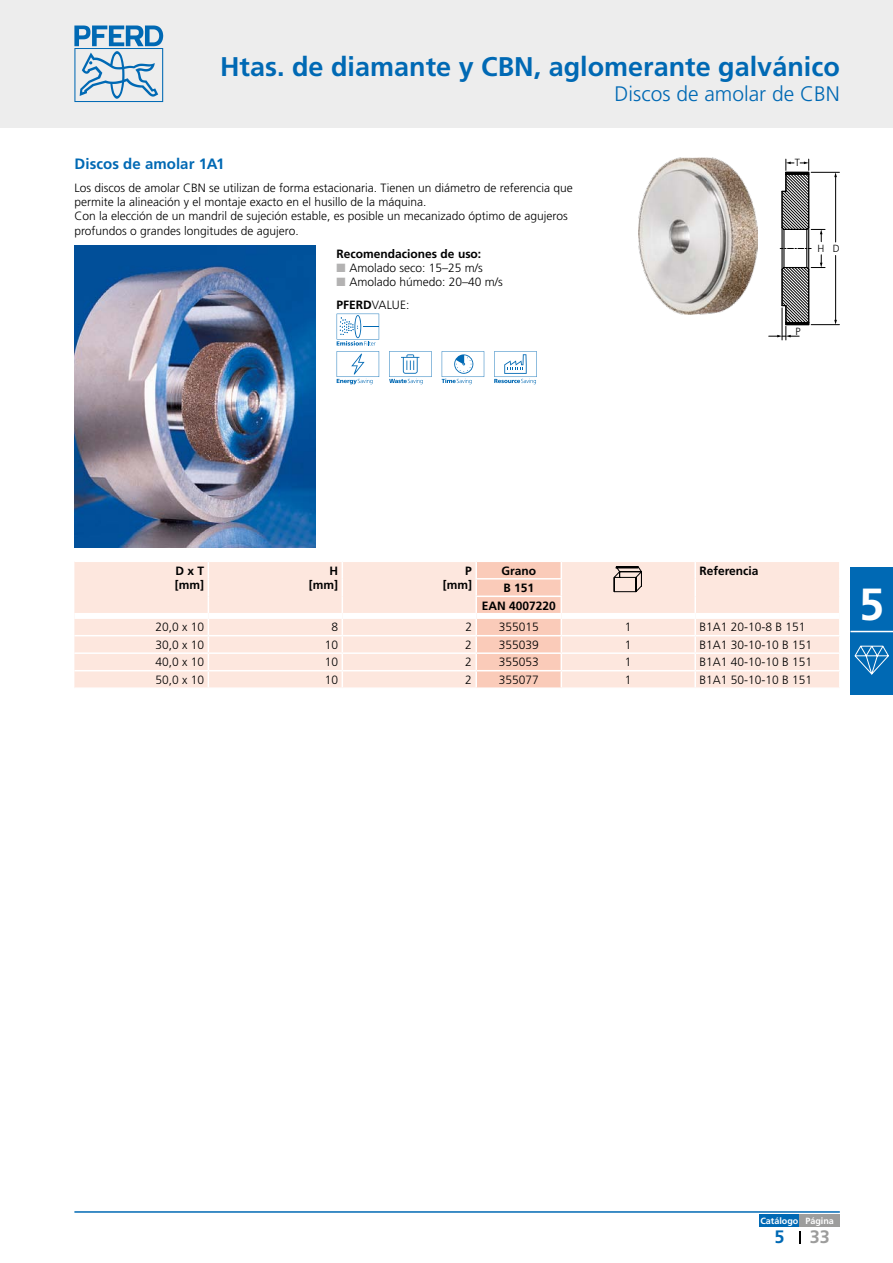
<style>
.page{position:relative;width:893px;height:1263px;background:#fff}
.page>*{position:absolute;margin:0;border:0;box-sizing:border-box;transform-origin:0 0}
.t1{font:700 45px "Frutiger LT Pro";color:#fff}
.t2{font:700 27px "Frutiger LT Pro";color:#0069b4}
.t3{font:300 21px "Frutiger LT Pro";color:#0069b4}
.t4{font:700 18px "Frutiger LT Pro";color:#9d9d9c}
.t5{font:700 18px "Frutiger LT Pro";color:#0069b4}
.t6{font:700 15px "Frutiger LT Pro";letter-spacing:.005em;color:#0069b4}
.t7{font:300 12px/14.4px "Frutiger LT Pro";color:#000}
.t8{font:700 12px/14.4px "Frutiger LT Pro";color:#000;text-align:right}
.t9{font:300 10.35px "Frutiger LT Pro";color:#000}
.t10{font:700 9px "Frutiger LT Pro";color:#fff}
.s1{color:#b3b2b2}
.s2{font-weight:700}
</style>
<div class="page">
<hr style="left:74px;top:1211px;width:766px;height:2px;background:#0069b4">
<div style="left:0;top:0;width:893px;height:128px;background:#ededed"></div>
<svg style="left:74px;top:26px;width:89px;height:76px"></svg>
<img style="left:638px;top:157px;width:120px;height:158px">
<svg style="left:769px;top:159px;width:70px;height:181px"></svg>
<img style="left:74px;top:246px;width:241px;height:301px">
<svg style="left:337px;top:314px;width:42px;height:70px"></svg>
<svg style="left:389px;top:351px;width:43px;height:33px"></svg>
<svg style="left:442px;top:351px;width:42px;height:33px"></svg>
<svg style="left:494px;top:351px;width:43px;height:33px"></svg>
<div style="left:74px;top:562px;width:765px;height:125px;background:#fde7de"></div>
<hr style="left:74px;top:635px;width:134px;height:1px;background:#fff">
<hr style="left:208px;top:635px;width:134px;height:1px;background:#fff">
<hr style="left:342px;top:635px;width:134px;height:1px;background:#fff">
<hr style="left:561px;top:635px;width:134px;height:1px;background:#fff">
<hr style="left:695px;top:635px;width:146px;height:1px;background:#fff">
<hr style="left:74px;top:652px;width:134px;height:2px;background:#fff">
<hr style="left:208px;top:652px;width:134px;height:2px;background:#fff">
<hr style="left:342px;top:652px;width:134px;height:2px;background:#fff">
<hr style="left:561px;top:652px;width:134px;height:2px;background:#fff">
<hr style="left:695px;top:652px;width:146px;height:2px;background:#fff">
<hr style="left:74px;top:670px;width:134px;height:1px;background:#fff">
<hr style="left:208px;top:670px;width:134px;height:1px;background:#fff">
<svg style="left:208px;top:619px;width:1px;height:68px"></svg>
<hr style="left:342px;top:670px;width:134px;height:1px;background:#fff">
<svg style="left:342px;top:619px;width:1px;height:68px"></svg>
<hr style="left:561px;top:670px;width:134px;height:1px;background:#fff">
<hr style="left:695px;top:670px;width:146px;height:1px;background:#fff">
<svg style="left:694px;top:619px;width:2px;height:68px"></svg>
<div style="left:74px;top:613px;width:134px;height:6px;background:#fff"></div>
<svg style="left:208px;top:562px;width:1px;height:51px"></svg>
<div style="left:208px;top:613px;width:134px;height:6px;background:#fff"></div>
<svg style="left:342px;top:562px;width:1px;height:51px"></svg>
<div style="left:342px;top:613px;width:134px;height:6px;background:#fff"></div>
<svg style="left:475px;top:562px;width:87px;height:126px;background:#fad2c2"></svg>
<div style="left:561px;top:613px;width:134px;height:6px;background:#fff"></div>
<svg style="left:694px;top:562px;width:2px;height:51px"></svg>
<div style="left:695px;top:613px;width:144px;height:6px;background:#fff"></div>
<svg style="left:613px;top:566px;width:30px;height:27px"></svg>
<svg style="left:799px;top:1231px;width:1px;height:12px"></svg>
<div style="left:850px;top:568px;width:43px;height:127px;background:#0069b4"></div>
<hr style="left:850px;top:631px;width:43px;height:1px;background:#fff">
<svg style="left:855px;top:646px;width:34px;height:29px"></svg>
<div style="left:759px;top:1214px;width:40px;height:13px;background:#0069b4"></div>
<div style="left:799px;top:1214px;width:41px;height:13px;background:#9d9d9c"></div>
<h2 class="t2" style="left:220px;top:50px;width:621px">Htas. de diamante y CBN, aglomerante galvánico</h2>
<h3 class="t3" style="left:615px;top:81px;width:227px">Discos de amolar de CBN</h3>
<p class="t6" style="left:74px;top:155px;width:152px">Discos de amolar 1A1</p>
<p class="t7" style="left:74px;top:180px;width:500px">Los discos de amolar CBN se utilizan de forma estacionaria. Tienen un diámetro de referencia que permite la alineación y el montaje exacto en el husillo de la máquina.<br>Con la elección de un mandril de sujeción estable, es posible un mecanizado óptimo de agujeros profundos o grandes longitudes de agujero.</p>
<p class="t8" style="left:337px;top:246px;width:146px">Recomendaciones de uso:</p>
<p class="t7" style="left:337px;top:261px;width:148px"><span class="s1">■</span> Amolado seco: 15–25 m/s</p>
<p class="t7" style="left:337px;top:271px;width:168px;line-height:23px"><span class="s1">■</span> Amolado húmedo: 20–40 m/s<br><span class="s2">PFERD</span>VALUE:</p>
<p class="t9" style="left:795px;top:157px;width:7px">T</p>
<p class="t9" style="left:818px;top:242px;width:24px">H D</p>
<p class="t9" style="left:795px;top:326px;width:7px">P</p>
<p class="t8" style="left:175px;top:563px;width:31px;text-align:left">D x T [mm]</p>
<p class="t8" style="left:309px;top:563px;width:31px">H [mm]</p>
<p class="t8" style="left:443px;top:563px;width:31px">P [mm]</p>
<p class="t8" style="left:501px;top:563px;width:36px">Grano</p>
<p class="t8" style="left:699px;top:563px;width:61px">Referencia</p>
<p class="t8" style="left:482px;top:579px;width:76px;line-height:17.5px;text-align:center">B 151<br>EAN 4007220</p>
<p class="t7" style="left:155px;top:620px;width:50px">20,0 x 10</p>
<p class="t7" style="left:331px;top:620px;width:8px">8</p>
<p class="t7" style="left:465px;top:620px;width:8px">2</p>
<p class="t7" style="left:499px;top:620px;width:42px">355015</p>
<p class="t7" style="left:625px;top:620px;width:8px">1</p>
<p class="t7" style="left:699px;top:620px;width:108px">B1A1 20-10-8 B 151</p>
<p class="t7" style="left:155px;top:638px;width:50px">30,0 x 10</p>
<p class="t7" style="left:325px;top:638px;width:15px">10</p>
<p class="t7" style="left:465px;top:638px;width:8px">2</p>
<p class="t7" style="left:499px;top:638px;width:42px">355039</p>
<p class="t7" style="left:625px;top:638px;width:8px">1</p>
<p class="t7" style="left:699px;top:638px;width:114px">B1A1 30-10-10 B 151</p>
<p class="t7" style="left:155px;top:655px;width:50px">40,0 x 10</p>
<p class="t7" style="left:325px;top:655px;width:15px">10</p>
<p class="t7" style="left:465px;top:655px;width:8px">2</p>
<p class="t7" style="left:499px;top:655px;width:42px">355053</p>
<p class="t7" style="left:625px;top:655px;width:8px">1</p>
<p class="t7" style="left:699px;top:655px;width:114px">B1A1 40-10-10 B 151</p>
<p class="t7" style="left:155px;top:673px;width:50px">50,0 x 10</p>
<p class="t7" style="left:325px;top:673px;width:15px">10</p>
<p class="t7" style="left:465px;top:673px;width:8px">2</p>
<p class="t7" style="left:499px;top:673px;width:42px">355077</p>
<p class="t7" style="left:625px;top:673px;width:8px">1</p>
<p class="t7" style="left:699px;top:673px;width:114px">B1A1 50-10-10 B 151</p>
<h1 class="t1" style="left:859px;top:578px;width:27px">5</h1>
<p class="t10" style="left:760px;top:1216px;width:75px">Catálogo Página</p>
<h3 class="t5" style="left:774px;top:1226px;width:12px">5</h3>
<h3 class="t4" style="left:810px;top:1226px;width:22px">33</h3>
</div>
